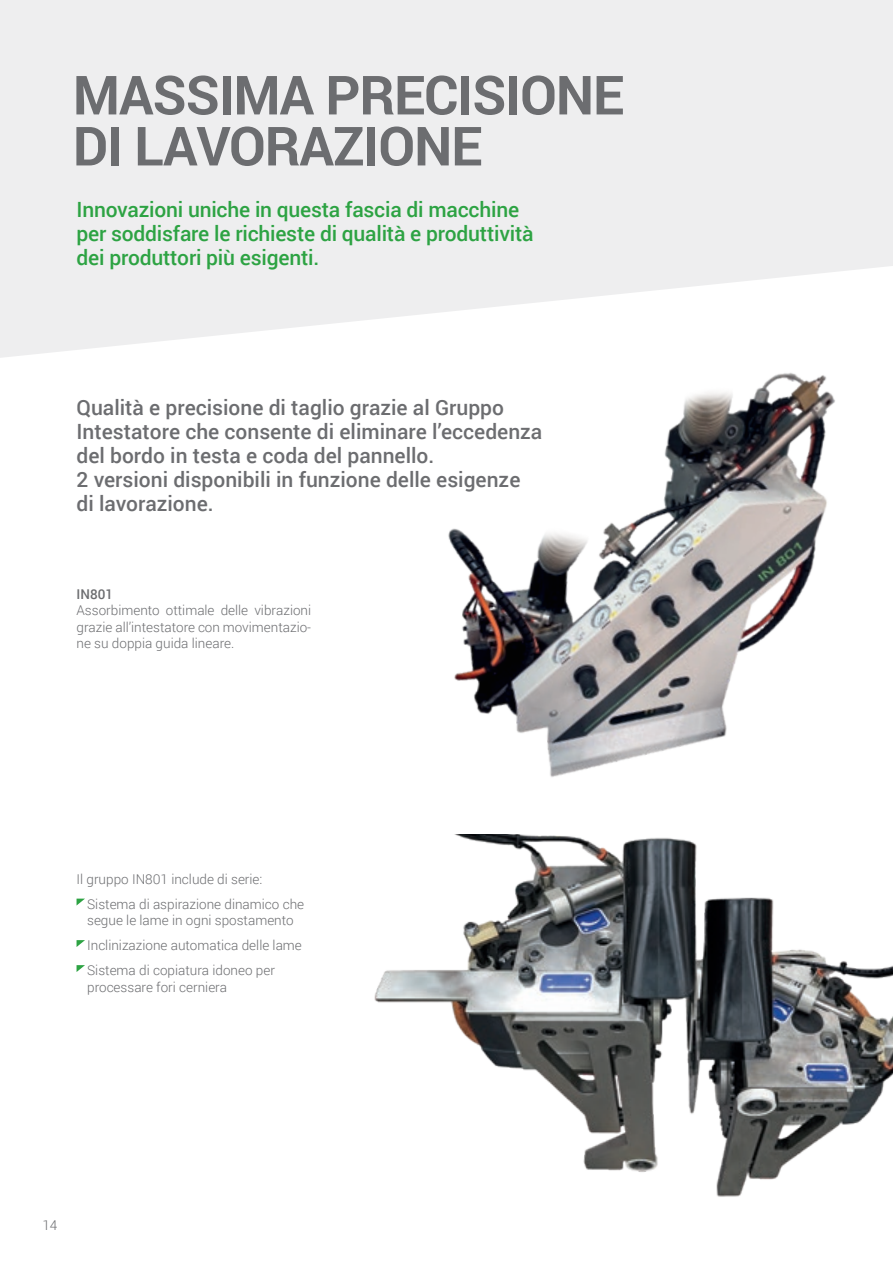
<style>
.page{position:relative;width:893px;height:1263px;background:#fff}
.page>*{position:absolute;margin:0;border:0;box-sizing:border-box;transform-origin:0 0}
.t1{font:700 54px/51px "Roboto";letter-spacing:-.02em;color:#6c6d70}
.t2{font:500 21px/24px "Roboto";color:#6c6d70}
.t3{font:500 21px/24px "Roboto";letter-spacing:-.01em;color:#2da343}
.t4{font:300 13.5px/16.2px "Roboto";color:#6c6d70}
.t5{font:500 13.5px "Roboto";color:#6c6d70}
</style>
<div class="page">
<img style="left:374px;top:835px;width:519px;height:362px">
<img style="left:448px;top:372px;width:387px;height:405px">
<svg style="left:0;top:0;width:893px;height:358px;background:#f0f0f1"></svg>
<svg style="left:77px;top:899px;width:8px;height:6px"></svg>
<svg style="left:77px;top:940px;width:8px;height:7px"></svg>
<svg style="left:77px;top:965px;width:8px;height:7px"></svg>
<p class="t1" style="left:73px;top:68px;width:553px">MASSIMA PRECISIONE<br>DI LAVORAZIONE</p>
<p class="t3" style="left:77px;top:197px;width:459px">Innovazioni uniche in questa fascia di macchine per soddisfare le richieste di qualità e produttività dei produttori più esigenti.</p>
<p class="t2" style="left:77px;top:394px;width:467px">Qualità e precisione di taglio grazie al Gruppo<br>Intestatore che consente di eliminare l’eccedenza del bordo in testa e coda del pannello.</p>
<p class="t2" style="left:77px;top:466px;width:445px">2 versioni disponibili in funzione delle esigenze di lavorazione.</p>
<p class="t5" style="left:77px;top:585px;width:38px">IN801</p>
<p class="t4" style="left:77px;top:602px;width:236px;text-align:justify">Assorbimento ottimale delle vibrazioni grazie all’intestatore con movimentazio&shy;ne su doppia guida lineare.</p>
<p class="t4" style="left:77px;top:870px;width:187px">Il gruppo IN801 include di serie:</p>
<p class="t4" style="left:87px;top:895px;width:218px">Sistema di aspirazione dinamico che segue le lame in ogni spostamento</p>
<p class="t4" style="left:87px;top:937px;width:216px">Inclinizazione automatica delle lame</p>
<p class="t4" style="left:87px;top:961px;width:189px">Sistema di copiatura idoneo per processare fori cerniera</p>
<p class="t4" style="left:42px;top:1216px;width:16px">14</p>
</div>
